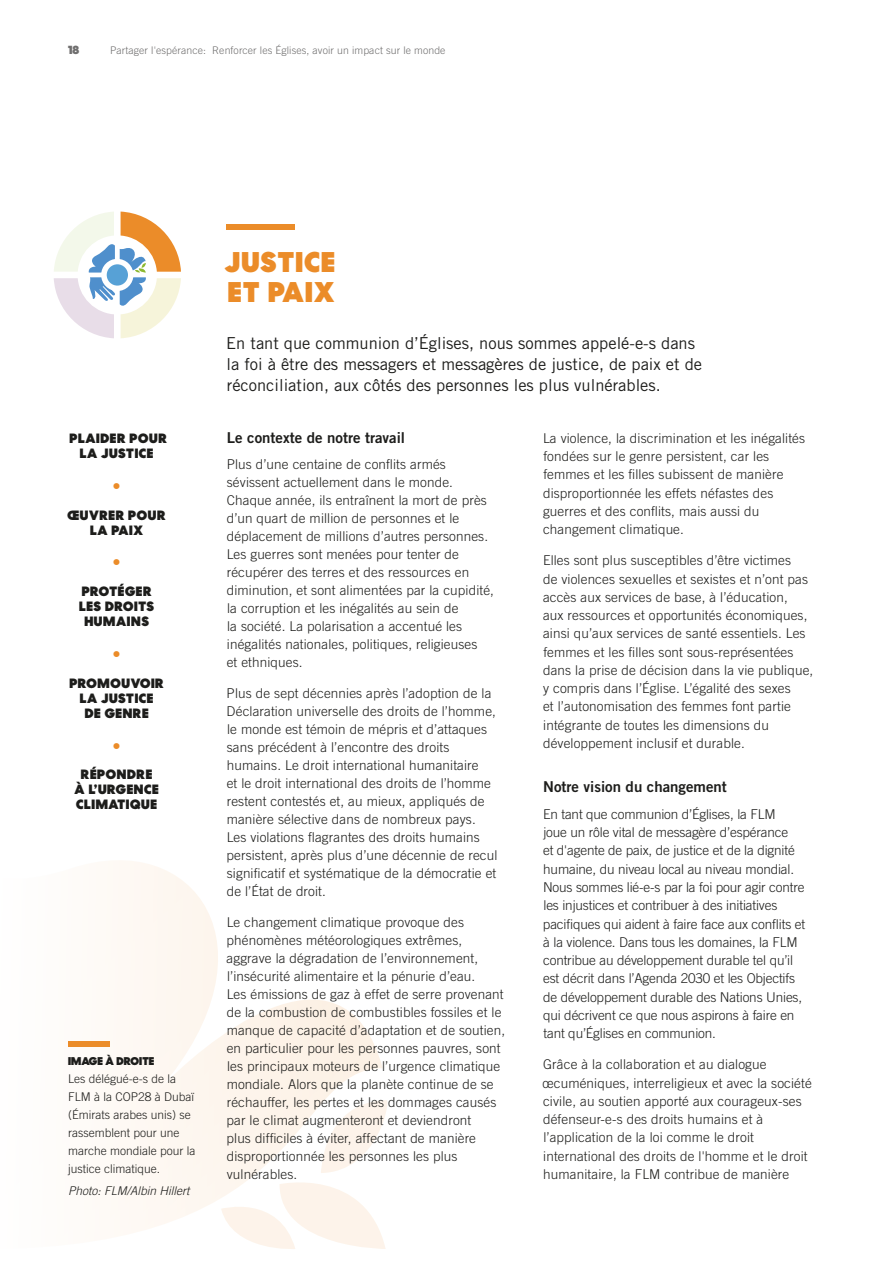
<style>
.page{position:relative;width:893px;height:1263px;background:#fff}
.page>*{position:absolute;margin:0;border:0;box-sizing:border-box;transform-origin:0 0}
.t1{font:900 28.5px/30px "Centra No 2";letter-spacing:.05em;color:#eb8c29}
.t2{font:16.5px/21px "Trade Gothic LT Std";color:#1d1d1b}
.t3{font:16.5px "Trade Gothic LT Std";color:#eb8c29}
.t4{font:15px "Trade Gothic LT Std Bd 2";color:#1d1d1b}
.t5{font:300 13.5px/18px "Trade Gothic LT Std";letter-spacing:.01em;color:#1d1d1b}
.t6{font:300 13.5px/18.3px "Trade Gothic LT Std";letter-spacing:-.01em;color:#1d1d1b}
.t7{font:900 13.5px/15px "Centra No 2";letter-spacing:.05em;color:#1d1d1b;text-align:center}
.t8{font:300 12px/18px "Trade Gothic LT Std";color:#1d1d1b}
.t9{font:italic 300 12px "Trade Gothic LT Std";color:#1d1d1b}
.t10{font:900 12px "Centra No 2";color:#706f6f}
.t11{font:900 11.25px "Centra No 2";letter-spacing:.01em;color:#1d1d1b}
.t12{font:300 10.5px "Trade Gothic LT Std";letter-spacing:.01em;color:#706f6f}
</style>
<div class="page">
<svg style="left:109px;top:861px;width:274px;height:388px"></svg>
<div style="left:226px;top:225px;width:69px;height:5px;background:#eb8c29"></div>
<div style="left:68px;top:1041px;width:41px;height:6px;background:#eb8c29"></div>
<svg style="left:54px;top:212px;width:127px;height:126px"></svg>
<div style="left:101px;top:259px;width:32px;height:32px;background:#fff;border-radius:50%"></div>
<div style="left:107px;top:264px;width:21px;height:22px;background:#57a1d6;border-radius:50%"></div>
<p class="t10" style="left:68px;top:42px;width:13px">18</p>
<p class="t12" style="left:110px;top:44px;width:337px">Partager l'espérance: Renforcer les Églises, avoir un impact sur le monde</p>
<p class="t7" style="left:70px;top:431px;width:99px">PLAIDER POUR<br>LA JUSTICE</p>
<p class="t3" style="left:112px;top:476px;width:10px">•</p>
<p class="t7" style="left:67px;top:508px;width:100px">ŒUVRER POUR<br>LA PAIX</p>
<p class="t3" style="left:112px;top:553px;width:10px">•</p>
<p class="t7" style="left:79px;top:584px;width:76px">PROTÉGER<br>LES DROITS<br>HUMAINS</p>
<p class="t3" style="left:112px;top:644px;width:10px">•</p>
<p class="t7" style="left:69px;top:676px;width:96px">PROMOUVOIR<br>LA JUSTICE<br>DE GENRE</p>
<p class="t3" style="left:112px;top:736px;width:10px">•</p>
<p class="t7" style="left:75px;top:767px;width:85px">RÉPONDRE<br>À L’URGENCE<br>CLIMATIQUE</p>
<p class="t11" style="left:68px;top:1054px;width:88px">IMAGE À DROITE</p>
<p class="t8" style="left:68px;top:1069px;width:129px">Les délégué-e-s de la<br>FLM à la COP28 à Dubaï (Émirats arabes unis) se rassemblent pour une marche mondiale pour la justice climatique.</p>
<p class="t9" style="left:68px;top:1183px;width:123px">Photo: FLM/Albin Hillert</p>
<h1 class="t1" style="left:225px;top:248px;width:112px">JUSTICE<br>ET PAIX</h1>
<p class="t2" style="left:226px;top:332px;width:477px">En tant que communion d’Églises, nous sommes appelé-e-s dans la foi à être des messagers et messagères de justice, de paix et de réconciliation, aux côtés des personnes les plus vulnérables.</p>
<p class="t4" style="left:227px;top:428px;width:180px">Le contexte de notre travail</p>
<p class="t5" style="left:227px;top:455px;width:269px">Plus d’une centaine de conflits armés sévissent actuellement dans le monde.<br>Chaque année, ils entraînent la mort de près d’un quart de million de personnes et le déplacement de millions d’autres personnes.<br>Les guerres sont menées pour tenter de récupérer des terres et des ressources en diminution, et sont alimentées par la cupidité, la corruption et les inégalités au sein de<br>la société. La polarisation a accentué les inégalités nationales, politiques, religieuses<br>et ethniques.</p>
<p class="t5" style="left:227px;top:684px;width:272px">Plus de sept décennies après l’adoption de la Déclaration universelle des droits de l’homme, le monde est témoin de mépris et d’attaques sans précédent à l’encontre des droits humains. Le droit international humanitaire<br>et le droit international des droits de l’homme restent contestés et, au mieux, appliqués de manière sélective dans de nombreux pays.<br>Les violations flagrantes des droits humains persistent, après plus d’une décennie de recul significatif et systématique de la démocratie et de l’État de droit.</p>
<p class="t5" style="left:227px;top:913px;width:280px">Le changement climatique provoque des phénomènes météorologiques extrêmes, aggrave la dégradation de l’environnement, l’insécurité alimentaire et la pénurie d’eau.<br>Les émissions de gaz à effet de serre provenant de la combustion de combustibles fossiles et le manque de capacité d’adaptation et de soutien, en particulier pour les personnes pauvres, sont les principaux moteurs de l’urgence climatique mondiale. Alors que la planète continue de se réchauffer, les pertes et les dommages causés par le climat augmenteront et deviendront<br>plus difficiles à éviter, affectant de manière disproportionnée les personnes les plus vulnérables.</p>
<p class="t5" style="left:543px;top:429px;width:264px">La violence, la discrimination et les inégalités fondées sur le genre persistent, car les femmes et les filles subissent de manière disproportionnée les effets néfastes des guerres et des conflits, mais aussi du changement climatique.</p>
<p class="t5" style="left:543px;top:551px;width:272px">Elles sont plus susceptibles d’être victimes<br>de violences sexuelles et sexistes et n’ont pas accès aux services de base, à l’éducation,<br>aux ressources et opportunités économiques, ainsi qu’aux services de santé essentiels. Les femmes et les filles sont sous-représentées dans la prise de décision dans la vie publique, y compris dans l’Église. L’égalité des sexes<br>et l’autonomisation des femmes font partie intégrante de toutes les dimensions du développement inclusif et durable.</p>
<p class="t4" style="left:543px;top:777px;width:185px">Notre vision du changement</p>
<p class="t6" style="left:543px;top:805px;width:264px">En tant que communion d’Églises, la FLM<br>joue un rôle vital de messagère d’espérance<br>et d'agente de paix, de justice et de la dignité humaine, du niveau local au niveau mondial.<br>Nous sommes lié-e-s par la foi pour agir contre les injustices et contribuer à des initiatives pacifiques qui aident à faire face aux conflits et à la violence. Dans tous les domaines, la FLM contribue au développement durable tel qu’il est décrit dans l’Agenda 2030 et les Objectifs de développement durable des Nations Unies, qui décrivent ce que nous aspirons à faire en tant qu’Églises en communion.</p>
<p class="t5" style="left:542px;top:1055px;width:271px">Grâce à la collaboration et au dialogue œcuméniques, interreligieux et avec la société civile, au soutien apporté aux courageux-ses défenseur-e-s des droits humains et à l’application de la loi comme le droit international des droits de l'homme et le droit humanitaire, la FLM contribue de manière</p>
</div>
